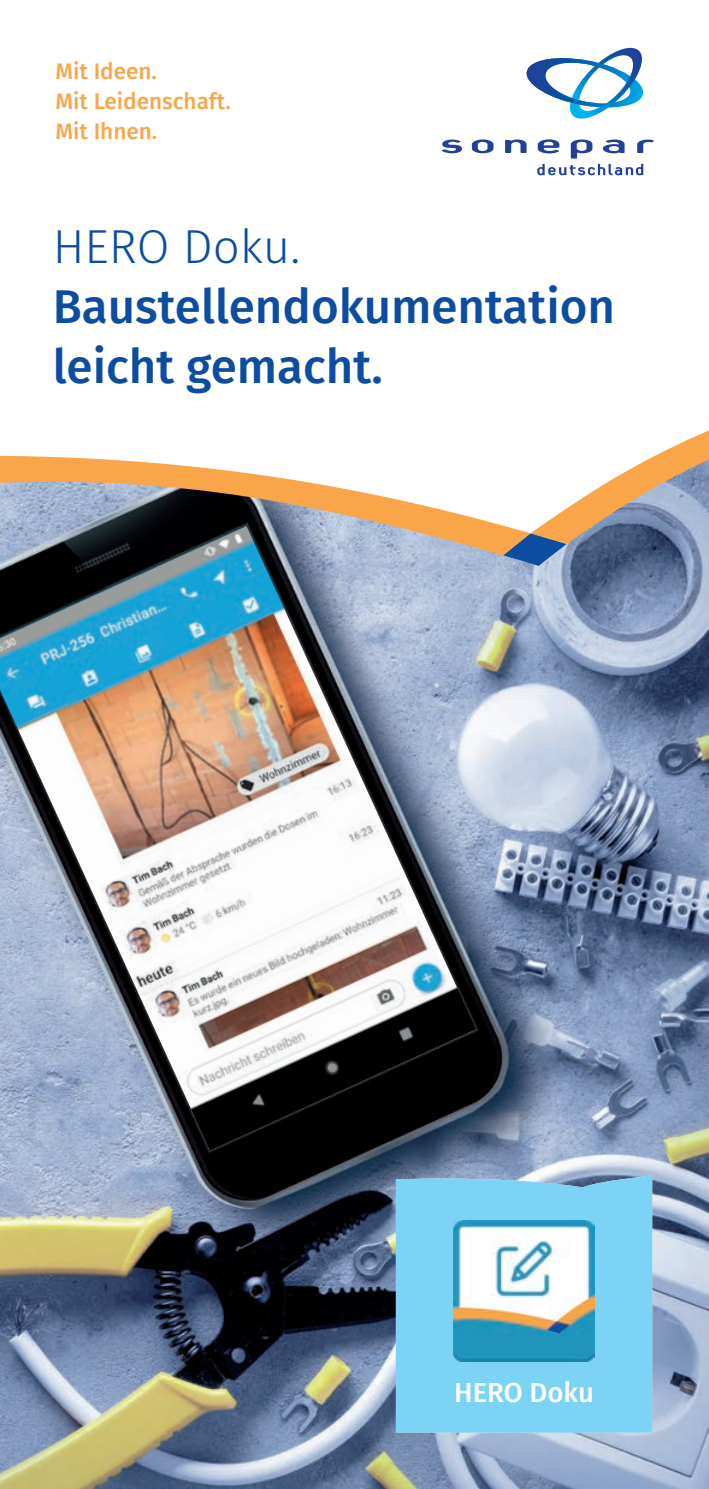
<style>
.page{position:relative;width:709px;height:1489px;background:#fff}
.page>*{position:absolute;margin:0;border:0;box-sizing:border-box;transform-origin:0 0}
.t1{font:500 47.5px/60px "Fira Sans";color:#0d4da1}
.t2{font:300 47.5px "Fira Sans";color:#0d4da1}
.t3{font:500 27.5px "Fira Sans";color:#fff}
.t4{font:500 22.5px/30px "Fira Sans";color:#f9a64a}
</style>
<div class="page">
<img style="left:0;top:555px;width:709px;height:933px">
<svg style="left:503px;top:555px;width:63px;height:11px"></svg>
<svg style="left:0;top:430px;width:709px;height:125px"></svg>
<svg style="left:472px;top:139px;width:21px;height:14px"></svg>
<svg style="left:505px;top:139px;width:21px;height:14px"></svg>
<svg style="left:538px;top:139px;width:21px;height:14px"></svg>
<svg style="left:571px;top:139px;width:21px;height:19px"></svg>
<svg style="left:603px;top:139px;width:21px;height:14px"></svg>
<svg style="left:637px;top:139px;width:17px;height:14px"></svg>
<svg style="left:441px;top:139px;width:21px;height:14px"></svg>
<svg style="left:526px;top:48px;width:118px;height:71px"></svg>
<svg style="left:537px;top:164px;width:106px;height:11px"></svg>
<div style="left:396px;top:1175px;width:256px;height:257px;background:#7cd3f6"></div>
<img style="left:453px;top:1220px;width:141px;height:141px">
<img style="left:0;top:526px;width:476px;height:624px">
<p class="t4" style="left:56px;top:55px;width:177px">Mit Ideen.<br>Mit Leidenschaft.<br>Mit Ihnen.</p>
<p class="t2" style="left:53px;top:213px;width:249px">HERO Doku.</p>
<p class="t1" style="left:53px;top:274px;width:564px">Baustellendokumentation leicht gemacht.</p>
<p class="t3" style="left:454px;top:1370px;width:141px">HERO Doku</p>
</div>
